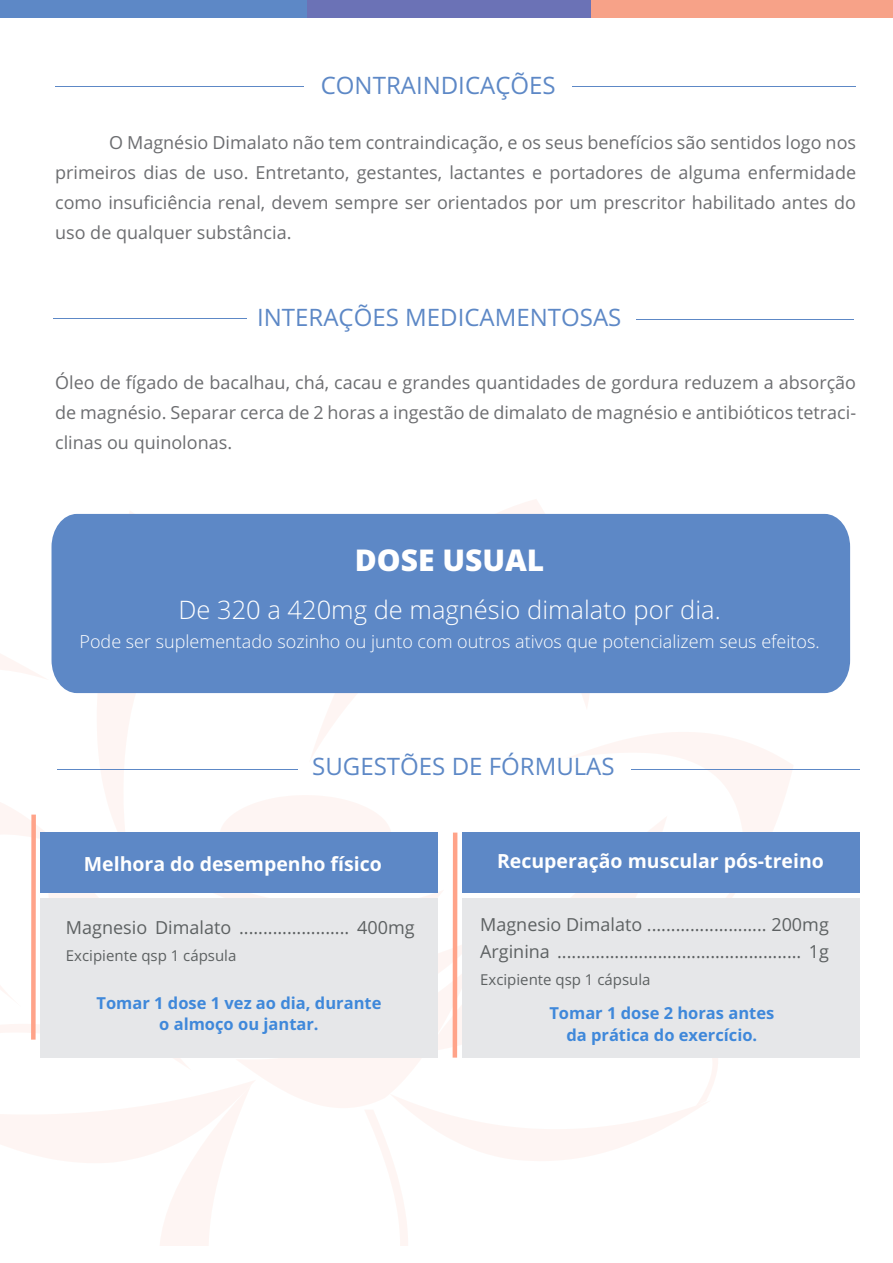
<style>
.page{position:relative;width:893px;height:1263px;background:#fff}
.page>*{position:absolute;margin:0;border:0;box-sizing:border-box;transform-origin:0 0}
.t1{font:800 30px "Open Sans Hebrew";color:#fff}
.t2{font:300 25.5px "Open Sans Hebrew";color:#fff}
.t3{font:24px "Open Sans Hebrew";color:#5d88c6}
.t4{font:700 19.5px "Open Sans Hebrew";color:#fff}
.t5{font:18px/30px "Open Sans Hebrew";color:#6c6d70;text-align:justify}
.t6{font:18px/27px "Open Sans Hebrew";color:#5d6162}
.t7{font:300 18px "Open Sans Hebrew";color:#fff}
.t8{font:700 16.5px/21.3px "Open Sans Hebrew";color:#3f88da;text-align:center}
.t9{font:15px "Open Sans Hebrew";color:#5d6162}
</style>
<div class="page">
<div style="left:307px;top:0;width:285px;height:17px;background:#6b72b6"></div>
<div style="left:591px;top:0;width:302px;height:17px;background:#f7a288"></div>
<div style="left:0;top:0;width:307px;height:17px;background:#5d88c6"></div>
<svg style="left:309px;top:499px;width:282px;height:15px"></svg>
<svg style="left:0;top:618px;width:794px;height:627px"></svg>
<svg style="left:142px;top:852px;width:335px;height:194px"></svg>
<hr style="left:55px;top:86px;width:249px;height:1px;background:#5d88c6">
<hr style="left:573px;top:86px;width:283px;height:1px;background:#5d88c6">
<div style="left:31px;top:814px;width:5px;height:225px;background:#ffa389"></div>
<div style="left:40px;top:898px;width:398px;height:159px;background:#e6e7e9"></div>
<div style="left:40px;top:832px;width:398px;height:60px;background:#5d88c6"></div>
<hr style="left:53px;top:319px;width:193px;height:1px;background:#5d88c6">
<hr style="left:636px;top:319px;width:218px;height:1px;background:#5d88c6">
<hr style="left:57px;top:769px;width:241px;height:1px;background:#5d88c6">
<hr style="left:631px;top:769px;width:229px;height:1px;background:#5d88c6">
<hr style="left:453px;top:832px;width:4px;height:226px;background:#ffa389">
<div style="left:462px;top:898px;width:397px;height:159px;background:#e6e7e9"></div>
<div style="left:462px;top:832px;width:397px;height:60px;background:#5d88c6"></div>
<div style="left:52px;top:514px;width:798px;height:179px;background:#5d88c6"></div>
<h3 class="t3" style="left:321px;top:71px;width:236px">CONTRAINDICAÇÕES</h3>
<p class="t5" style="left:55px;top:128px;width:802px;text-indent:54px">O Magnésio Dimalato não tem contraindicação, e os seus benefícios são sentidos logo nos primeiros dias de uso. Entretanto, gestantes, lactantes e portadores de alguma enfermidade como insuficiência renal, devem sempre ser orientados por um prescritor habilitado antes do uso de qualquer substância.</p>
<h3 class="t3" style="left:257px;top:304px;width:366px">INTERAÇÕES MEDICAMENTOSAS</h3>
<p class="t5" style="left:55px;top:368px;width:802px">Óleo de fígado de bacalhau, chá, cacau e grandes quantidades de gordura reduzem a absorção de magnésio. Separar cerca de 2 horas a ingestão de dimalato de magnésio e antibióticos tetraci&shy;clinas ou quinolonas.</p>
<h1 class="t1" style="left:355px;top:543px;width:191px">DOSE USUAL</h1>
<h2 class="t2" style="left:179px;top:596px;width:544px">De 320 a 420mg de magnésio dimalato por dia.</h2>
<p class="t7" style="left:80px;top:631px;width:742px">Pode ser suplementado sozinho ou junto com outros ativos que potencializem seus efeitos.</p>
<h3 class="t3" style="left:312px;top:753px;width:304px">SUGESTÕES DE FÓRMULAS</h3>
<p class="t4" style="left:84px;top:853px;width:300px">Melhora do desempenho físico</p>
<p class="t6" style="left:66px;top:914px;width:350px">Magnesio Dimalato ....................... 400mg</p>
<p class="t9" style="left:66px;top:946px;width:172px">Excipiente qsp 1 cápsula</p>
<p class="t8" style="left:96px;top:993px;width:286px">Tomar 1 dose 1 vez ao dia, durante o almoço ou jantar.</p>
<p class="t4" style="left:497px;top:850px;width:328px">Recuperação muscular pós-treino</p>
<p class="t6" style="left:480px;top:911px;width:350px">Magnesio Dimalato ......................... 200mg<br>Arginina ................................................... 1g</p>
<p class="t9" style="left:480px;top:970px;width:172px">Excipiente qsp 1 cápsula</p>
<p class="t8" style="left:549px;top:1004px;width:226px">Tomar 1 dose 2 horas antes da prática do exercício.</p>
</div>
